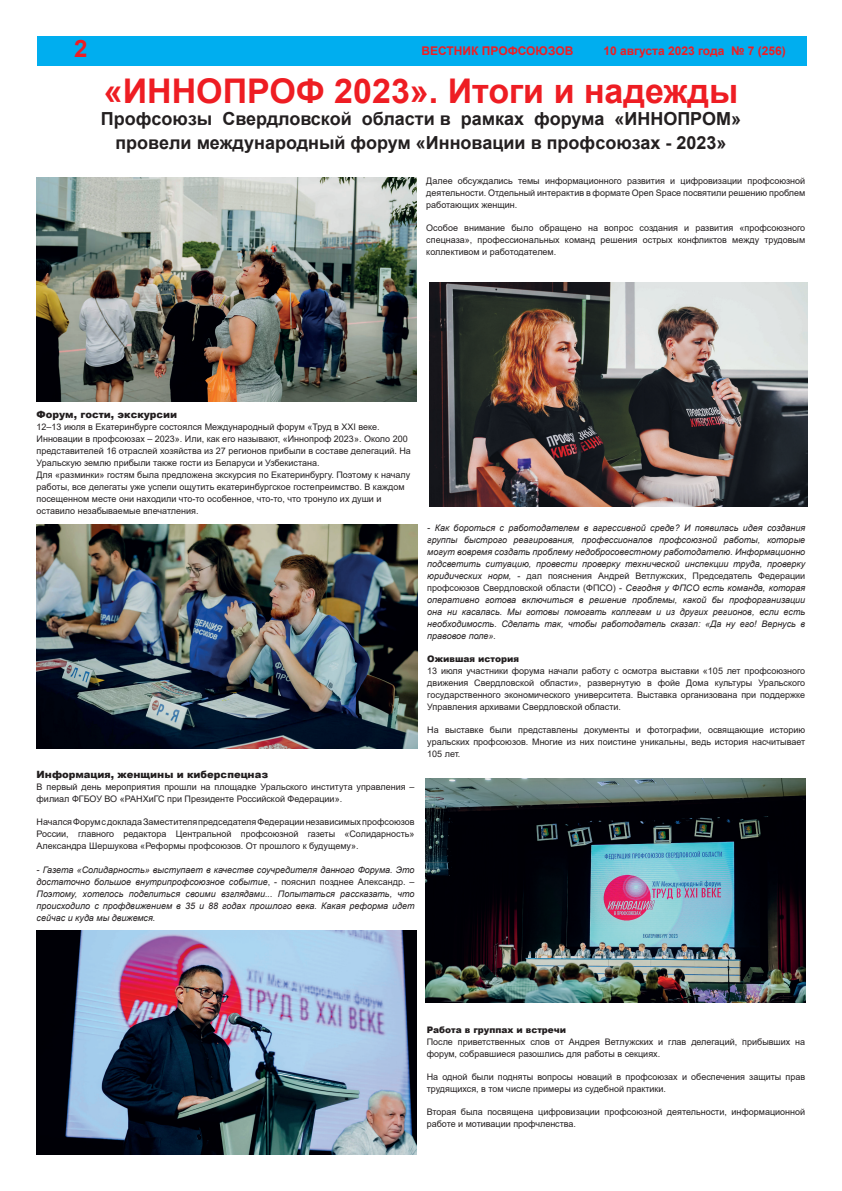
<style>
.page{position:relative;width:842px;height:1191px;background:#fff}
.page>*{position:absolute;margin:0;border:0;box-sizing:border-box;transform-origin:0 0}
.t1{font:700 34px "Arial";color:#ee1d23}
.t2{font:700 24px "Arial";color:#ee1d23}
.t3{font:700 18px/24px "Arial";color:#231f20;text-align:center}
.t4{font:700 12px "Arial";color:#ee1d23}
.t5{font:900 10px "Arial";color:#231f20}
.t6{font:9px/12px "Arial";color:#231f20}
.t7{font:italic 9px/12px "Arial";color:#231f20;text-align:justify}
.t8{font:900 9px "Arial";color:#231f20}
.s1{font-style:normal}
</style>
<div class="page">
<div style="left:37px;top:36px;width:769px;height:30px;background:#00aeef"></div>
<img style="left:36px;top:931px;width:381px;height:224px">
<img style="left:37px;top:177px;width:379px;height:224px">
<img style="left:429px;top:283px;width:379px;height:224px">
<img style="left:37px;top:524px;width:380px;height:224px">
<img style="left:425px;top:778px;width:381px;height:224px">
<h2 class="t2" style="left:74px;top:32px;width:15px">2</h2>
<h3 class="t4" style="left:422px;top:42px;width:153px">ВЕСТНИК ПРОФСОЮЗОВ</h3>
<h3 class="t4" style="left:603px;top:42px;width:184px">10 августа 2023 года № 7 (256)</h3>
<h1 class="t1" style="left:104px;top:67px;width:636px">«ИННОПРОФ 2023». Итоги и надежды</h1>
<h3 class="t3" style="left:101px;top:106px;width:642px">Профсоюзы Свердловской области в рамках форума «ИННОПРОМ» провели международный форум «Инновации в профсоюзах - 2023»</h3>
<p class="t6" style="left:426px;top:174px;width:380px;text-align:justify">Далее обсуждались темы информационного развития и цифровизации профсоюзной деятельности. Отдельный интерактив в формате Open Space посвятили решению проблем работающих женщин.</p>
<p class="t6" style="left:426px;top:222px;width:380px;text-align:justify">Особое внимание было обращено на вопрос создания и развития «профсоюзного спецназа», профессиональных команд решения острых конфликтов между трудовым коллективом и работодателем.</p>
<p class="t5" style="left:37px;top:407px;width:142px">Форум, гости, экскурсии</p>
<p class="t6" style="left:37px;top:421px;width:376px">12–13 июля в Екатеринбурге состоялся Международный форум «Труд в XXI веке.<br>Инновации в профсоюзах – 2023». Или, как его называют, «Иннопроф 2023». Около 200 представителей 16 отраслей хозяйства из 27 регионов прибыли в составе делегаций. На Уральскую землю прибыли также гости из Беларуси и Узбекистана.<br>Для «разминки» гостям была предложена экскурсия по Екатеринбургу. Поэтому к началу работы, все делегаты уже успели ощутить екатеринбургское гостепреимство. В каждом посещенном месте они находили что-то особенное, что-то, что тронуло их души и оставило незабываемые впечатления.</p>
<p class="t5" style="left:37px;top:767px;width:233px">Информация, женщины и киберспецназ</p>
<p class="t6" style="left:37px;top:780px;width:379px">В первый день мероприятия прошли на площадке Уральского института управления – филиал ФГБОУ ВО «РАНХиГС при Президенте Российской Федерации».</p>
<p class="t6" style="left:37px;top:816px;width:379px;text-align:justify">Начался Форум с доклада Заместителя председателя Федерации независимых профсоюзов России, главного редактора Центральной профсоюзной газеты «Солидарность» Александра Шершукова «Реформы профсоюзов. От прошлого к будущему».</p>
<p class="t7" style="left:37px;top:863px;width:380px">- Газета «Солидарность» выступает в качестве соучредителя данного Форума. Это достаточно большое внутрипрофсоюзное событие<span class="s1">, - пояснил позднее Александр. – </span>Поэтому, хотелось поделиться своими взглядами... Попытаться рассказать, что происходило с профдвижением в 35 и 88 годах прошлого века. Какая реформа идет сейчас и куда мы движемся.</p>
<p class="t7" style="left:427px;top:521px;width:379px">- Как бороться с работодателем в агрессивной среде? И появилась идея создания группы быстрого реагирования, профессионалов профсоюзной работы, которые могут вовремя создать проблему недобросовестному работодателю. Информационно подсветить ситуацию, провести проверку технической инспекции труда, проверку юридических норм, <span class="s1">- дал пояснения Андрей Ветлужских, Председатель Федерации профсоюзов Свердловской области (ФПСО) -</span> Сегодня у ФПСО есть команда, которая оперативно готова включиться в решение проблемы, какой бы профорганизации она ни касалась. Мы готовы помогать коллегам и из других регионов, если есть необходимость. Сделать так, чтобы работодатель сказал: «Да ну его! Вернусь в правовое поле».</p>
<p class="t8" style="left:427px;top:652px;width:93px">Ожившая история</p>
<p class="t6" style="left:427px;top:664px;width:379px;text-align:justify">13 июля участники форума начали работу с осмотра выставки «105 лет профсоюзного движения Свердловской области», развернутую в фойе Дома культуры Уральского государственного экономического университета. Выставка организована при поддержке Управления архивами Свердловской области.</p>
<p class="t6" style="left:427px;top:724px;width:379px;text-align:justify">На выставке были представлены документы и фотографии, освящающие историю уральских профсоюзов. Многие из них поистине уникальны, ведь история насчитывает 105 лет.</p>
<p class="t8" style="left:427px;top:1023px;width:141px">Работа в группах и встречи</p>
<p class="t6" style="left:427px;top:1035px;width:380px">После приветственных слов от Андрея Ветлужских и глав делегаций, прибывших на форум, собравшиеся разошлись для работы в секциях.</p>
<p class="t6" style="left:427px;top:1070px;width:380px">На одной были подняты вопросы новаций в профсоюзах и обеспечения защиты прав трудящихся, в том числе примеры из судебной практики.</p>
<p class="t6" style="left:427px;top:1106px;width:380px">Вторая была посвящена цифровизации профсоюзной деятельности, информационной работе и мотивации профчленства.</p>
</div>
